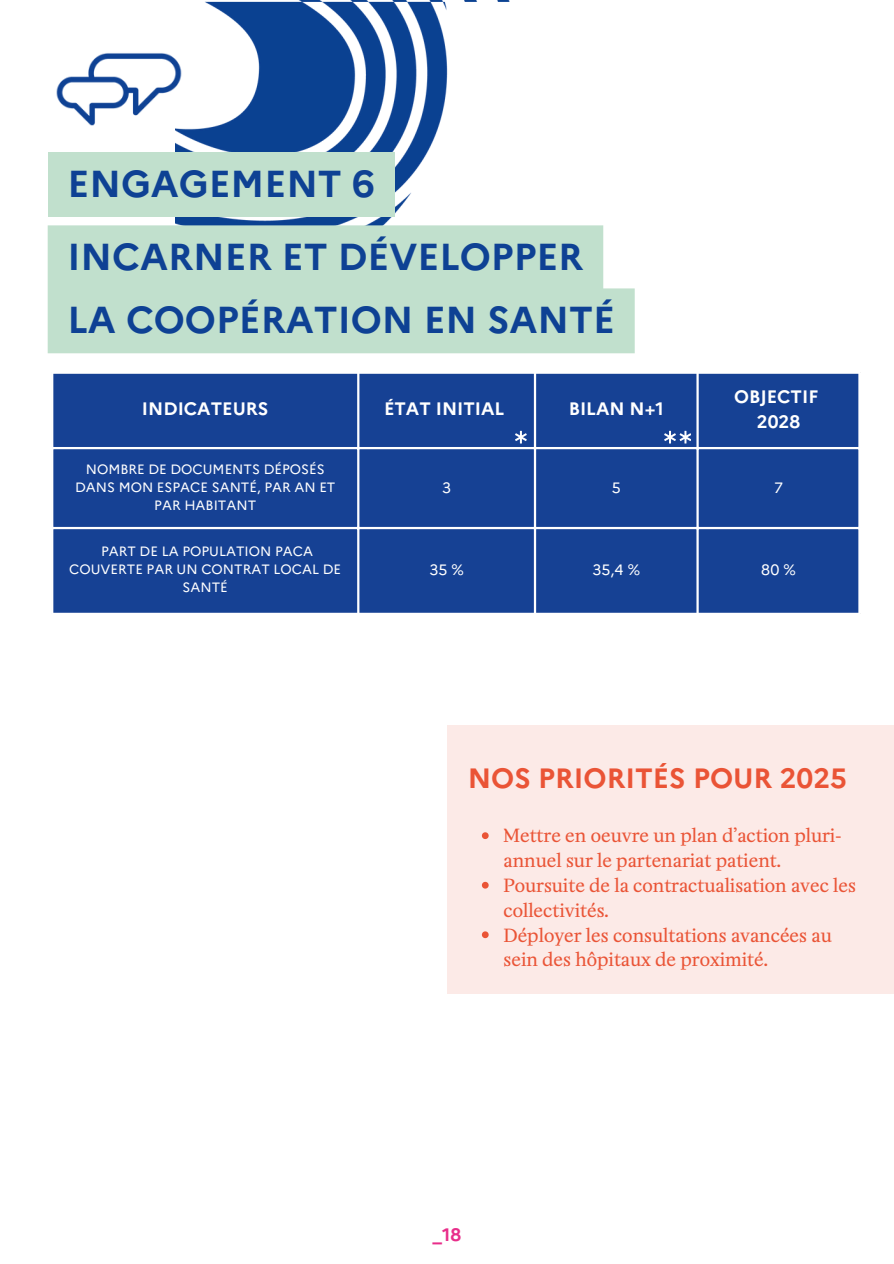
<style>
.page{position:relative;width:894px;height:1264px;background:#fff}
.page>*{position:absolute;margin:0;border:0;box-sizing:border-box;transform-origin:0 0}
.t1{font:700 37.5px/63px "Marianne";color:#0e4194}
.t2{font:700 27.9px "Marianne";color:#ea5436}
.t3{font:18px/24.8px "Minipax";color:#ea5436}
.t4{font:700 18px "Marianne";color:#fff}
.t5{font:700 18px "Marianne";color:#e82e8a}
.t6{font:15px "Marianne";color:#fff}
.t7{font:13.5px/18px "Marianne";color:#fff;text-align:center}
</style>
<div class="page">
<img style="left:175px;top:0;width:335px;height:225px">
<div style="left:447px;top:725px;width:446px;height:268px;background:#fceae7"></div>
<div style="left:53px;top:374px;width:805px;height:238px;background:#164194"></div>
<hr style="left:357px;top:374px;width:2px;height:238px;background:#fff">
<hr style="left:533px;top:374px;width:3px;height:238px;background:#fff">
<hr style="left:696px;top:374px;width:2px;height:238px;background:#fff">
<hr style="left:51px;top:447px;width:809px;height:2px;background:#fff">
<hr style="left:51px;top:527px;width:809px;height:2px;background:#fff">
<svg style="left:481px;top:832px;width:7px;height:7px"></svg>
<svg style="left:481px;top:881px;width:7px;height:7px"></svg>
<svg style="left:481px;top:931px;width:7px;height:7px"></svg>
<img style="left:56px;top:0;width:165px;height:152px">
<div style="left:48px;top:152px;width:346px;height:65px;background:#c1e0cd"></div>
<div style="left:48px;top:225px;width:586px;height:128px;background:#c1e0cd"></div>
<svg style="left:515px;top:431px;width:11px;height:12px"></svg>
<svg style="left:664px;top:431px;width:26px;height:12px"></svg>
<h2 class="t1" style="left:67px;top:152px;width:308px">ENGAGEMENT 6</h2>
<p class="t1" style="left:67px;top:225px;width:548px">INCARNER ET DÉVELOPPER<br>LA COOPÉRATION EN SANTÉ</p>
<p class="t4" style="left:142px;top:398px;width:128px">INDICATEURS</p>
<h1 class="t4" style="left:384px;top:398px;width:122px">ÉTAT INITIAL</h1>
<h1 class="t4" style="left:568px;top:398px;width:97px">BILAN N+1</h1>
<p class="t4" style="left:733px;top:385px;width:85px">OBJECTIF</p>
<p class="t4" style="left:756px;top:410px;width:45px">2028</p>
<p class="t7" style="left:75px;top:460px;width:262px">NOMBRE DE DOCUMENTS DÉPOSÉS<br>DANS MON ESPACE SANTÉ, PAR AN ET</p>
<p class="t7" style="left:154px;top:496px;width:103px">PAR HABITANT</p>
<p class="t7" style="left:69px;top:542px;width:273px">PART DE LA POPULATION PACA<br>COUVERTE PAR UN CONTRAT LOCAL DE<br>SANTÉ</p>
<p class="t6" style="left:442px;top:478px;width:11px">3</p>
<p class="t6" style="left:611px;top:478px;width:11px">5</p>
<p class="t6" style="left:773px;top:478px;width:10px">7</p>
<p class="t6" style="left:429px;top:561px;width:36px">35 %</p>
<p class="t6" style="left:592px;top:561px;width:49px">35,4 %</p>
<p class="t6" style="left:761px;top:561px;width:36px">80 %</p>
<p class="t2" style="left:467px;top:761px;width:380px">NOS PRIORITÉS POUR 2025</p>
<p class="t3" style="left:503px;top:821px;width:339px">Mettre en oeuvre un plan d’action pluri&shy;annuel sur le partenariat patient.</p>
<p class="t3" style="left:503px;top:870px;width:354px">Poursuite de la contractualisation avec les collectivités.</p>
<p class="t3" style="left:503px;top:920px;width:329px">Déployer les consultations avancées au sein des hôpitaux de proximité.</p>
<p class="t5" style="left:432px;top:1223px;width:30px">_18</p>
</div>
